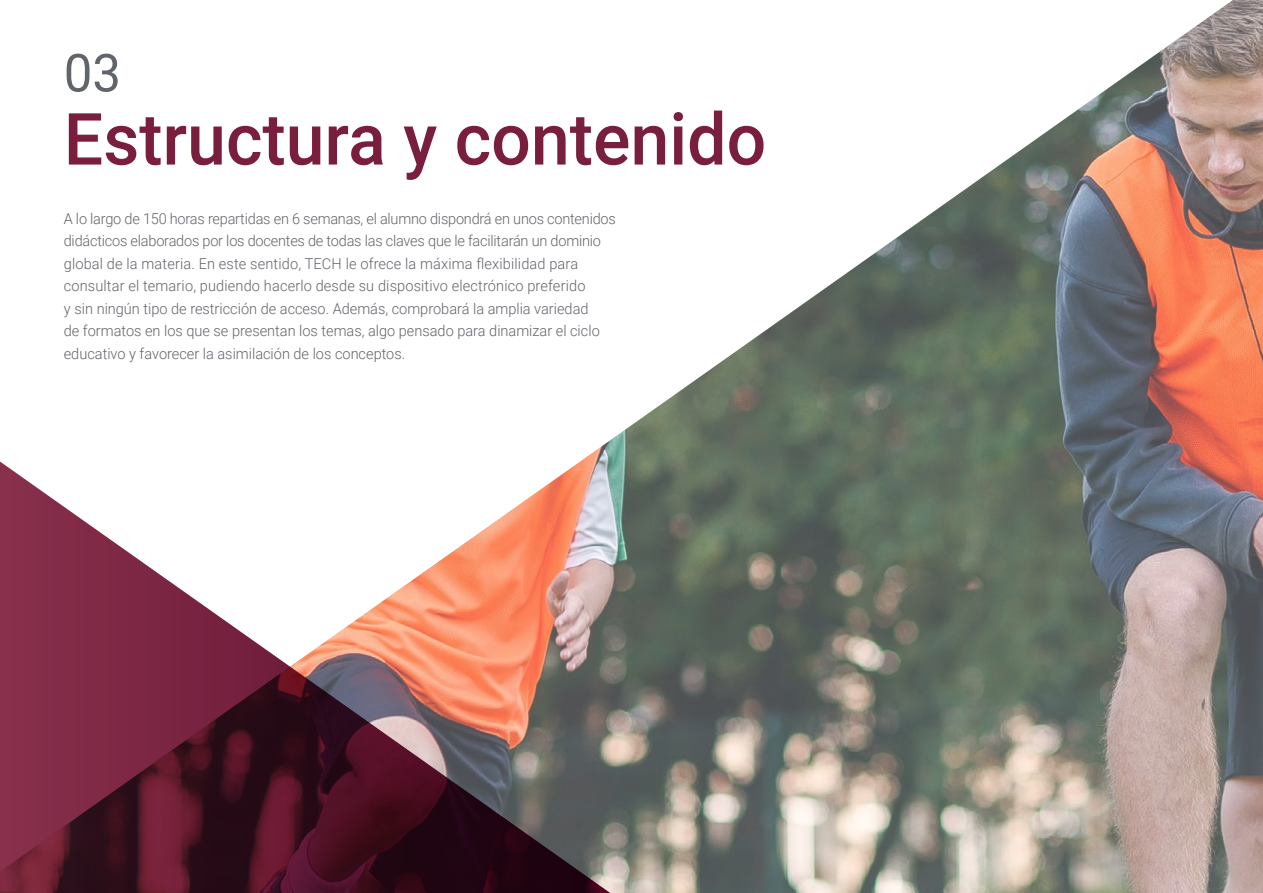
<style>
.page{position:relative;width:1263px;height:893px;background:#fff}
.page>*{position:absolute;margin:0;border:0;box-sizing:border-box;transform-origin:0 0}
.t1{font:500 72px "Roboto";color:#791e3c}
.t2{font:52.5px "Roboto";color:#61646a}
.t3{font:300 15px/22.5px "Roboto";color:#61646a}
</style>
<div class="page">
<img style="left:602px;top:0;width:661px;height:893px">
<svg style="left:0;top:446px;width:640px;height:447px"></svg>
<h2 class="t2" style="left:64px;top:36px;width:59px">03</h2>
<h1 class="t1" style="left:64px;top:89px;width:704px">Estructura y contenido</h1>
<p class="t3" style="left:64px;top:207px;width:554px">A lo largo de 150 horas repartidas en 6 semanas, el alumno dispondrá en unos contenidos didácticos elaborados por los docentes de todas las claves que le facilitarán un dominio global de la materia. En este sentido, TECH le ofrece la máxima flexibilidad para consultar el temario, pudiendo hacerlo desde su dispositivo electrónico preferido<br>y sin ningún tipo de restricción de acceso. Además, comprobará la amplia variedad<br>de formatos en los que se presentan los temas, algo pensado para dinamizar el ciclo educativo y favorecer la asimilación de los conceptos.</p>
</div>
